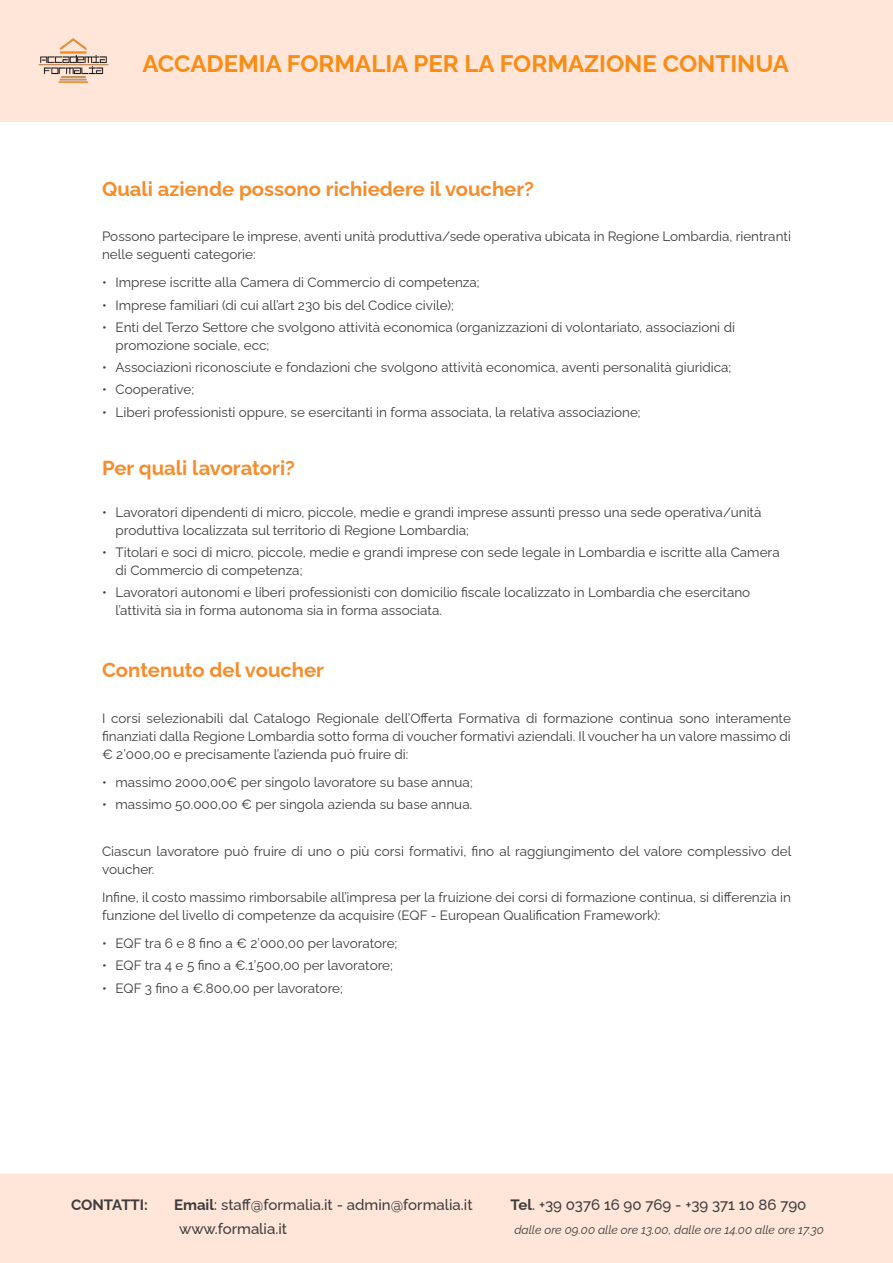
<style>
.page{position:relative;width:893px;height:1263px;background:#fff}
.page>*{position:absolute;margin:0;border:0;box-sizing:border-box;transform-origin:0 0}
.t1{font:700 24px "Raleway";color:#fa8c14}
.Titolo_Paragrafo{font:700 20.25px "Raleway";color:#f68c2c}
.t2{font:500 15px "Raleway";color:#3c3c3c}
.t3{font:700 15px "Raleway";color:#3c3c3c}
.Paragrafo{font:13.5px/18px "Raleway";color:#3c3c3c}
.t4{font:italic 12px "Raleway";color:#3c3c3c}
.s1{font-weight:700}
</style>
<div class="page">
<div style="left:0;top:0;width:893px;height:121px;background:#ffe6d9"></div>
<img style="left:38px;top:38px;width:71px;height:45px">
<div style="left:0;top:1174px;width:893px;height:89px;background:#ffe6d9"></div>
<h1 class="t1" style="left:142px;top:44px;width:648px">ACCADEMIA FORMALIA PER LA FORMAZIONE CONTINUA</h1>
<p class="Titolo_Paragrafo" style="left:102px;top:172px;width:433px">Quali aziende possono richiedere il voucher?</p>
<p class="Paragrafo" style="left:102px;top:226px;width:690px">Possono partecipare le imprese, aventi unità produttiva/sede operativa ubicata in Regione Lombardia, rientranti nelle seguenti categorie:</p>
<p class="Paragrafo" style="left:102px;top:272px;width:379px">• Imprese iscritte alla Camera di Commercio di competenza;</p>
<p class="Paragrafo" style="left:102px;top:294px;width:353px">• Imprese familiari (di cui all’art 230 bis del Codice civile);</p>
<p class="Paragrafo" style="left:116px;top:317px;width:621px;text-indent:-14px">• Enti del Terzo Settore che svolgono attività economica (organizzazioni di volontariato, associazioni di promozione sociale, ecc;</p>
<p class="Paragrafo" style="left:102px;top:357px;width:631px">• Associazioni riconosciute e fondazioni che svolgono attività economica, aventi personalità giuridica;</p>
<p class="Paragrafo" style="left:102px;top:379px;width:94px">• Cooperative;</p>
<p class="Paragrafo" style="left:102px;top:401px;width:540px">• Liberi professionisti oppure, se esercitanti in forma associata, la relativa associazione;</p>
<p class="Titolo_Paragrafo" style="left:102px;top:452px;width:194px">Per quali lavoratori?</p>
<p class="Paragrafo" style="left:116px;top:502px;width:647px;text-indent:-14px">• Lavoratori dipendenti di micro, piccole, medie e grandi imprese assunti presso una sede operativa/unità produttiva localizzata sul territorio di Regione Lombardia;</p>
<p class="Paragrafo" style="left:116px;top:542px;width:666px;text-indent:-14px">• Titolari e soci di micro, piccole, medie e grandi imprese con sede legale in Lombardia e iscritte alla Camera di Commercio di competenza;</p>
<p class="Paragrafo" style="left:116px;top:582px;width:636px;text-indent:-14px">• Lavoratori autonomi e liberi professionisti con domicilio fiscale localizzato in Lombardia che esercitano l’attività sia in forma autonoma sia in forma associata.</p>
<p class="Titolo_Paragrafo" style="left:102px;top:654px;width:224px">Contenuto del voucher</p>
<p class="Paragrafo" style="left:102px;top:707px;width:690px;text-align:justify">I corsi selezionabili dal Catalogo Regionale dell’Offerta Formativa di formazione continua sono interamente finanziati dalla Regione Lombardia sotto forma di voucher formativi aziendali. Il voucher ha un valore massimo di € 2’000,00 e precisamente l’azienda può fruire di:</p>
<p class="Paragrafo" style="left:102px;top:772px;width:372px">• massimo 2000,00€ per singolo lavoratore su base annua;</p>
<p class="Paragrafo" style="left:102px;top:794px;width:372px">• massimo 50.000,00 € per singola azienda su base annua.</p>
<p class="Paragrafo" style="left:102px;top:840px;width:691px">Ciascun lavoratore può fruire di uno o più corsi formativi, fino al raggiungimento del valore complessivo del voucher.</p>
<p class="Paragrafo" style="left:102px;top:886px;width:690px">Infine, il costo massimo rimborsabile all’impresa per la fruizione dei corsi di formazione continua, si differenzia in funzione del livello di competenze da acquisire (EQF - European Qualification Framework):</p>
<p class="Paragrafo" style="left:102px;top:933px;width:297px">• EQF tra 6 e 8 fino a € 2’000,00 per lavoratore;</p>
<p class="Paragrafo" style="left:102px;top:955px;width:292px">• EQF tra 4 e 5 fino a €.1’500,00 per lavoratore;</p>
<p class="Paragrafo" style="left:102px;top:977px;width:242px">• EQF 3 fino a €.800,00 per lavoratore;</p>
<p class="t3" style="left:71px;top:1193px;width:78px">CONTATTI:</p>
<p class="t2" style="left:174px;top:1193px;width:300px"><span class="s1">Email</span>: staff@formalia.it - admin@formalia.it</p>
<p class="t2" style="left:511px;top:1193px;width:297px"><span class="s1">Tel</span>. +39 0376 16 90 769 - +39 371 10 86 790</p>
<p class="t2" style="left:179px;top:1217px;width:110px">www.formalia.it</p>
<p class="t4" style="left:514px;top:1220px;width:311px">dalle ore 09.00 alle ore 13.00, dalle ore 14.00 alle ore 17.30</p>
</div>
